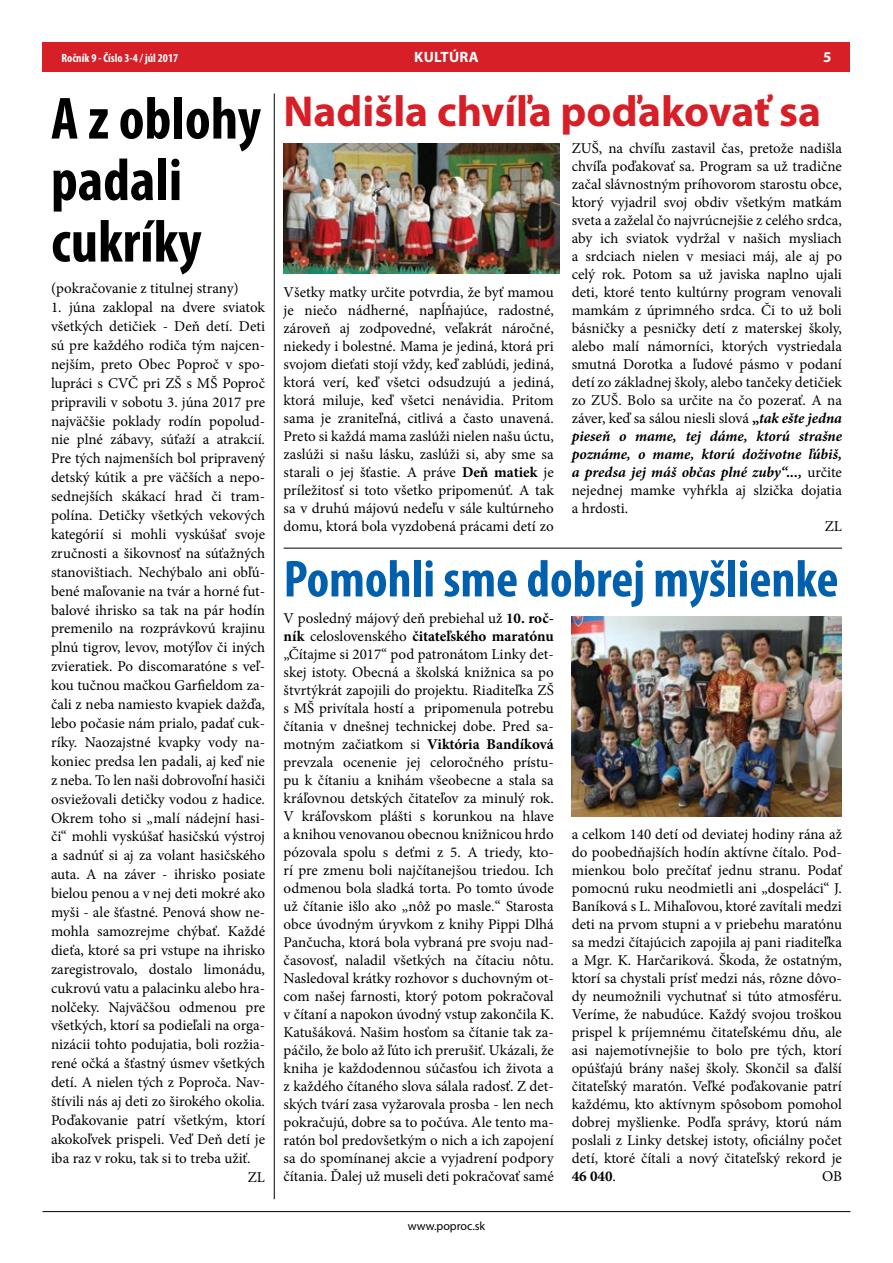
<style>
.page{position:relative;width:893px;height:1263px;background:#fff}
.page>*{position:absolute;margin:0;border:0;box-sizing:border-box;transform-origin:0 0}
.t1{font:700 condensed 60px/61.5px "Myriad Pro";color:#000}
.t2{font:700 condensed 52.5px "Myriad Pro";color:#0060ae}
.t3{font:700 43.5px "Myriad Pro";color:#d71f27}
.t4{font:15px/18px "Minion Pro";color:#000;text-align:justify}
.t5{font:italic 700 15px "Minion Pro";letter-spacing:-.005em;color:#000}
.t6{font:700 15px "Myriad Pro";letter-spacing:.02em;color:#fff}
.t7{font:700 condensed 12px "Myriad Pro";color:#fff}
.t8{font:12px "Myriad Pro";color:#000}
.s1{font-weight:700}
.s2{font-weight:700;font-style:italic}
.s3{font-weight:400;font-style:normal}
</style>
<div class="page">
<hr style="left:43px;top:1211px;width:807px;height:1px;background:#000">
<div style="left:43px;top:43px;width:807px;height:29px;background:#d61f26"></div>
<img style="left:283px;top:143px;width:277px;height:130px">
<img style="left:572px;top:616px;width:270px;height:200px">
<hr style="left:274px;top:94px;width:1px;height:1105px;background:#000">
<hr style="left:284px;top:548px;width:558px;height:1px;background:#000">
<p class="t7" style="left:62px;top:51px;width:118px">Ročník 9 - Číslo 3-4 / júl 2017</p>
<h1 class="t1" style="left:51px;top:87px;width:211px">A z oblohy padali cukríky</h1>
<p class="t4" style="left:51px;top:279px;width:189px">(pokračovanie z titulnej strany)</p>
<p class="t4" style="left:51px;top:298px;width:216px">1. júna zaklopal na dvere sviatok</p>
<p class="t4" style="left:51px;top:317px;width:216px">všetkých detičiek - Deň detí. Deti</p>
<p class="t4" style="left:51px;top:336px;width:216px">sú pre každého rodiča tým najcen-</p>
<p class="t4" style="left:51px;top:355px;width:215px">nejším, preto Obec Poproč v spo-</p>
<p class="t4" style="left:51px;top:374px;width:216px">lupráci s CVČ pri ZŠ s MŠ Poproč</p>
<p class="t4" style="left:51px;top:393px;width:216px">pripravili v sobotu 3. júna 2017 pre</p>
<p class="t4" style="left:51px;top:412px;width:216px">najväčšie poklady rodín popolud-</p>
<p class="t4" style="left:51px;top:431px;width:216px">nie plné zábavy, súťaží a atrakcií.</p>
<p class="t4" style="left:51px;top:450px;width:216px">Pre tých najmenších bol pripravený</p>
<p class="t4" style="left:51px;top:468px;width:216px">detský kútik a pre väčších a nepo-</p>
<p class="t4" style="left:51px;top:487px;width:216px">sednejších skákací hrad či tram-</p>
<p class="t4" style="left:51px;top:506px;width:216px">polína. Detičky všetkých vekových</p>
<p class="t4" style="left:51px;top:525px;width:216px">kategórií si mohli vyskúšať svoje</p>
<p class="t4" style="left:51px;top:544px;width:216px">zručnosti a šikovnosť na súťažných</p>
<p class="t4" style="left:51px;top:563px;width:216px">stanovištiach. Nechýbalo ani obľú-</p>
<p class="t4" style="left:51px;top:582px;width:216px">bené maľovanie na tvár a horné fut-</p>
<p class="t4" style="left:51px;top:601px;width:216px">balové ihrisko sa tak na pár hodín</p>
<p class="t4" style="left:51px;top:620px;width:216px">premenilo na rozprávkovú krajinu</p>
<p class="t4" style="left:51px;top:639px;width:215px">plnú tigrov, levov, motýľov či iných</p>
<p class="t4" style="left:51px;top:657px;width:216px">zvieratiek. Po discomaratóne s veľ-</p>
<p class="t4" style="left:51px;top:676px;width:216px">kou tučnou mačkou Garfieldom za-</p>
<p class="t4" style="left:51px;top:695px;width:216px">čali z neba namiesto kvapiek dažďa,</p>
<p class="t4" style="left:51px;top:714px;width:216px">lebo počasie nám prialo, padať cuk-</p>
<p class="t4" style="left:51px;top:733px;width:216px">ríky. Naozajstné kvapky vody na-</p>
<p class="t4" style="left:51px;top:752px;width:215px">koniec predsa len padali, aj keď nie</p>
<p class="t4" style="left:51px;top:771px;width:216px">z neba. To len naši dobrovoľní hasiči</p>
<p class="t4" style="left:51px;top:790px;width:216px">osviežovali detičky vodou z hadice.</p>
<p class="t4" style="left:51px;top:809px;width:216px">Okrem toho si „malí nádejní hasi-</p>
<p class="t4" style="left:51px;top:828px;width:216px">či“ mohli vyskúšať hasičskú výstroj</p>
<p class="t4" style="left:51px;top:846px;width:216px">a sadnúť si aj za volant hasičského</p>
<p class="t4" style="left:51px;top:865px;width:216px">auta. A na záver - ihrisko posiate</p>
<p class="t4" style="left:51px;top:884px;width:215px">bielou penou a v nej deti mokré ako</p>
<p class="t4" style="left:51px;top:903px;width:216px">myši - ale šťastné. Penová show ne-</p>
<p class="t4" style="left:51px;top:922px;width:216px">mohla samozrejme chýbať. Každé</p>
<p class="t4" style="left:51px;top:941px;width:216px">dieťa, ktoré sa pri vstupe na ihrisko</p>
<p class="t4" style="left:51px;top:960px;width:216px">zaregistrovalo, dostalo limonádu,</p>
<p class="t4" style="left:51px;top:979px;width:215px">cukrovú vatu a palacinku alebo hra-</p>
<p class="t4" style="left:51px;top:998px;width:216px">nolčeky. Najväčšou odmenou pre</p>
<p class="t4" style="left:51px;top:1017px;width:216px">všetkých, ktorí sa podieľali na orga-</p>
<p class="t4" style="left:51px;top:1035px;width:216px">nizácii tohto podujatia, boli rozžia-</p>
<p class="t4" style="left:51px;top:1054px;width:216px">rené očká a šťastný úsmev všetkých</p>
<p class="t4" style="left:51px;top:1073px;width:216px">detí. A nielen tých z Poproča. Nav-</p>
<p class="t4" style="left:51px;top:1092px;width:216px">štívili nás aj deti zo širokého okolia.</p>
<p class="t4" style="left:51px;top:1111px;width:216px">Poďakovanie patrí všetkým, ktorí</p>
<p class="t4" style="left:51px;top:1130px;width:216px">akokoľvek prispeli. Veď Deň detí je</p>
<p class="t4" style="left:51px;top:1149px;width:201px">iba raz v roku, tak si to treba užiť.</p>
<p class="t4" style="left:248px;top:1168px;width:19px">ZL</p>
<p class="t6" style="left:414px;top:47px;width:66px">KULTÚRA</p>
<p class="t6" style="left:823px;top:47px;width:10px">5</p>
<h3 class="t3" style="left:284px;top:83px;width:539px">Nadišla chvíľa poďakovať sa</h3>
<p class="t4" style="left:572px;top:139px;width:272px">ZUŠ, na chvíľu zastavil čas, pretože nadišla</p>
<p class="t4" style="left:572px;top:157px;width:272px">chvíľa poďakovať sa. Program sa už tradične</p>
<p class="t4" style="left:572px;top:175px;width:272px">začal slávnostným príhovorom starostu obce,</p>
<p class="t4" style="left:572px;top:193px;width:272px">ktorý vyjadril svoj obdiv všetkým matkám</p>
<p class="t4" style="left:572px;top:211px;width:272px">sveta a zaželal čo najvrúcnejšie z celého srdca,</p>
<p class="t4" style="left:572px;top:229px;width:272px">aby ich sviatok vydržal v našich mysliach</p>
<p class="t4" style="left:572px;top:247px;width:272px">a srdciach nielen v mesiaci máj, ale aj po</p>
<p class="t4" style="left:572px;top:265px;width:272px">celý rok. Potom sa už javiska naplno ujali</p>
<p class="t4" style="left:572px;top:283px;width:272px">deti, ktoré tento kultúrny program venovali</p>
<p class="t4" style="left:572px;top:301px;width:272px">mamkám z úprimného srdca. Či to už boli</p>
<p class="t4" style="left:572px;top:319px;width:272px">básničky a pesničky detí z materskej školy,</p>
<p class="t4" style="left:572px;top:337px;width:272px">alebo malí námorníci, ktorých vystriedala</p>
<p class="t4" style="left:572px;top:355px;width:272px">smutná Dorotka a ľudové pásmo v podaní</p>
<p class="t4" style="left:572px;top:373px;width:272px">detí zo základnej školy, alebo tančeky detičiek</p>
<p class="t4" style="left:572px;top:391px;width:272px">zo ZUŠ. Bolo sa určite na čo pozerať. A na</p>
<p class="t4" style="left:572px;top:409px;width:272px">záver, keď sa sálou niesli slová <span class="s1">„</span><span class="s2">tak ešte jedna</span></p>
<p class="t5" style="left:572px;top:425px;width:272px">pieseň o mame, tej dáme, ktorú strašne</p>
<p class="t5" style="left:572px;top:443px;width:272px">poznáme, o mame, ktorú doživotne ľúbiš,</p>
<p class="t5" style="left:572px;top:461px;width:272px">a predsa jej máš občas plné zuby“..., <span class="s3">určite</span></p>
<p class="t4" style="left:572px;top:481px;width:272px">nejednej mamke vyhŕkla aj slzička dojatia</p>
<p class="t4" style="left:572px;top:499px;width:58px">a hrdosti.</p>
<p class="t4" style="left:825px;top:517px;width:19px">ZL</p>
<h2 class="t2" style="left:284px;top:546px;width:556px">Pomohli sme dobrej myšlienke</h2>
<p class="t4" style="left:284px;top:609px;width:272px">V posledný májový deň prebiehal už <span class="s1">10. roč&shy;ník</span> celoslovenského <span class="s1">čitateľského maratónu </span>„Čítajme si 2017“ pod patronátom Linky det&shy;skej istoty. Obecná a školská knižnica sa po štvrtýkrát zapojili do projektu. Riaditeľka ZŠ s MŠ privítala hostí a pripomenula potrebu čítania v dnešnej technickej dobe. Pred sa&shy;motným začiatkom si <span class="s1">Viktória Bandíková </span>prevzala ocenenie jej celoročného prístu&shy;pu k čítaniu a knihám všeobecne a stala sa kráľovnou detských čitateľov za minulý rok.<br>V kráľovskom plášti s korunkou na hlave a knihou venovanou obecnou knižnicou hrdo pózovala spolu s deťmi z 5. A triedy, kto&shy;rí pre zmenu boli najčítanejšou triedou. Ich odmenou bola sladká torta. Po tomto úvode už čítanie išlo ako „nôž po masle.“ Starosta obce úvodným úryvkom z knihy Pippi Dlhá Pančucha, ktorá bola vybraná pre svoju nad&shy;časovosť, naladil všetkých na čítaciu nôtu.<br>Nasledoval krátky rozhovor s duchovným ot&shy;com našej farnosti, ktorý potom pokračoval v čítaní a napokon úvodný vstup zakončila K.<br>Katušáková. Našim hosťom sa čítanie tak za&shy;páčilo, že bolo až ľúto ich prerušiť. Ukázali, že kniha je každodennou súčasťou ich života a z každého čítaného slova sálala radosť. Z det&shy;ských tvárí zasa vyžarovala prosba - len nech pokračujú, dobre sa to počúva. Ale tento ma&shy;ratón bol predovšetkým o nich a ich zapojení sa do spomínanej akcie a vyjadrení podpory čítania. Ďalej už museli deti pokračovať samé</p>
<p class="t4" style="left:284px;top:283px;width:272px">Všetky matky určite potvrdia, že byť mamou je niečo nádherné, napĺňajúce, radostné, zároveň aj zodpovedné, veľakrát náročné, niekedy i bolestné. Mama je jediná, ktorá pri svojom dieťati stojí vždy, keď zablúdi, jediná, ktorá verí, keď všetci odsudzujú a jediná, ktorá miluje, keď všetci nenávidia. Pritom sama je zraniteľná, citlivá a často unavená.<br>Preto si každá mama zaslúži nielen našu úctu, zaslúži si našu lásku, zaslúži si, aby sme sa starali o jej šťastie. A práve <span class="s1">Deň matiek</span> je príležitosť si toto všetko pripomenúť. A tak sa v druhú májovú nedeľu v sále kultúrneho domu, ktorá bola vyzdobená prácami detí zo</p>
<p class="t4" style="left:572px;top:825px;width:272px">a celkom 140 detí od deviatej hodiny rána až do poobedňajších hodín aktívne čítalo. Pod&shy;mienkou bolo prečítať jednu stranu. Podať pomocnú ruku neodmietli ani „dospeláci“ J.<br>Baníková s L. Mihaľovou, ktoré zavítali medzi deti na prvom stupni a v priebehu maratónu sa medzi čítajúcich zapojila aj pani riaditeľka a Mgr. K. Harčariková. Škoda, že ostatným, ktorí sa chystali prísť medzi nás, rôzne dôvo&shy;dy neumožnili vychutnať si túto atmosféru.<br>Veríme, že nabudúce. Každý svojou troškou prispel k príjemnému čitateľskému dňu, ale asi najemotívnejšie to bolo pre tých, ktorí opúšťajú brány našej školy. Skončil sa ďalší čitateľský maratón. Veľké poďakovanie patrí každému, kto aktívnym spôsobom pomohol dobrej myšlienke. Podľa správy, ktorú nám poslali z Linky detskej istoty, oficiálny počet detí, ktoré čítali a nový čitateľský rekord je <span class="s1">46 040</span>.</p>
<p class="t4" style="left:822px;top:1167px;width:21px">OB</p>
<p class="t8" style="left:408px;top:1218px;width:79px">www.poproc.sk</p>
</div>
